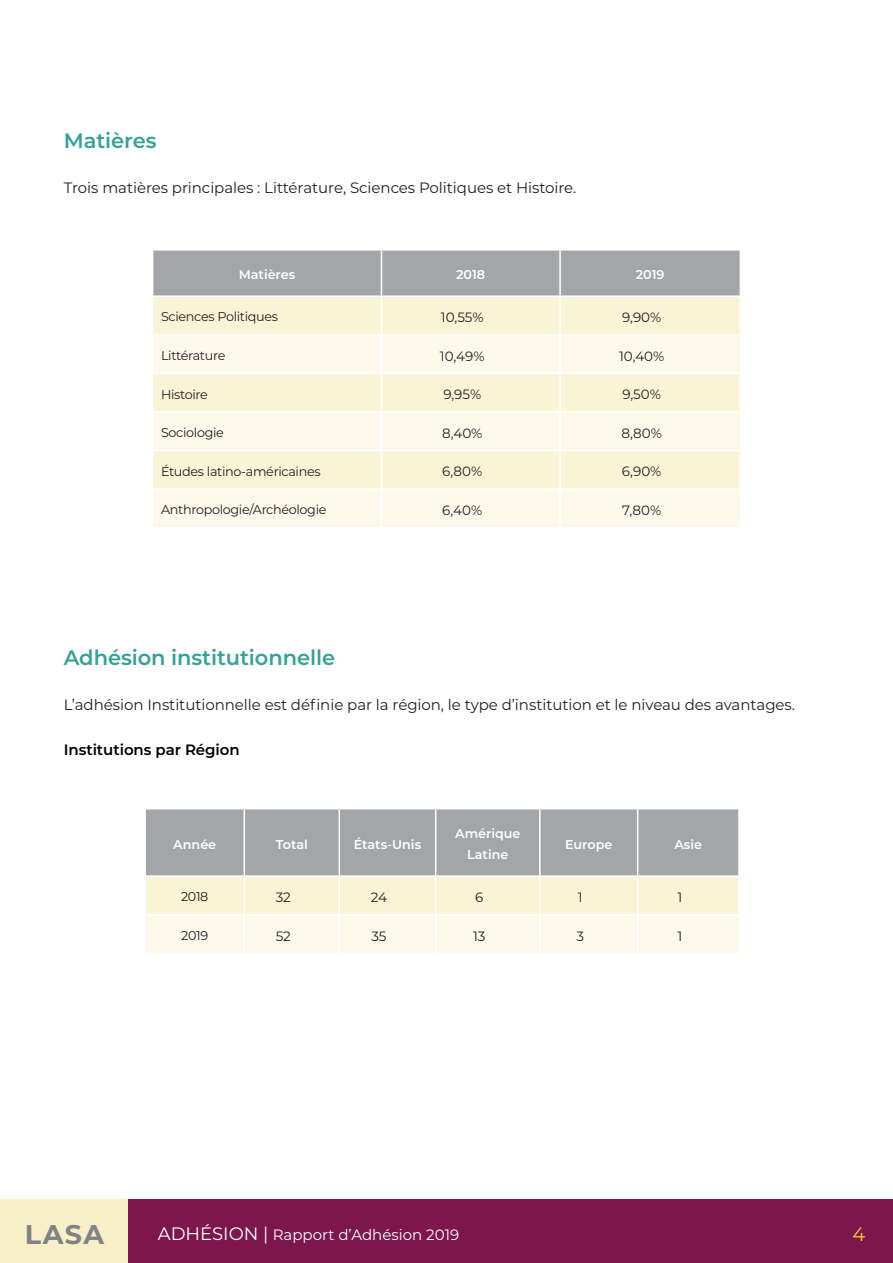
<style>
.page{position:relative;width:893px;height:1263px;background:#fff}
.page>*{position:absolute;margin:0;border:0;box-sizing:border-box;transform-origin:0 0}
.t1{font:700 27px "Montserrat";color:#808285}
.Sub_tituares_turques{font:600 21px "Montserrat";letter-spacing:-.005em;color:#35a199}
.t2{font:19.5px "Montserrat";color:#f8ce34}
.Sub_tituares_turques-2{font:15px "Montserrat";letter-spacing:-.005em;color:#231f20}
.t3{font:15px "Montserrat";color:#fff}
.Sub_tituares_turques-3{font:600 15px "Montserrat";letter-spacing:-.005em;color:#000}
.Cuerpo_de_texto{font:13.5px "Montserrat";color:#231f20}
.Cuerpo_de_texto-2{font:12.75px "Montserrat";letter-spacing:-.025em;color:#231f20}
.Cuerpo_de_texto_resa{font:600 12.75px/21px "Montserrat";color:#fff;text-align:center}
.s1{font-size:18px}
</style>
<div class="page">
<div style="left:0;top:1199px;width:129px;height:64px;background:#f6efc7"></div>
<div style="left:129px;top:1199px;width:764px;height:64px;background:#7d164c"></div>
<svg style="left:146px;top:809px;width:592px;height:143px;background:#d2d0c6"></svg>
<hr style="left:339px;top:809px;width:1px;height:66px;background:#fff">
<hr style="left:435px;top:809px;width:1px;height:66px;background:#fff">
<hr style="left:539px;top:809px;width:2px;height:66px;background:#fff">
<hr style="left:637px;top:809px;width:1px;height:66px;background:#fff">
<hr style="left:244px;top:875px;width:95px;height:2px;background:#fff">
<hr style="left:339px;top:875px;width:97px;height:2px;background:#fff">
<hr style="left:436px;top:875px;width:104px;height:2px;background:#fff">
<hr style="left:540px;top:875px;width:98px;height:2px;background:#fff">
<hr style="left:638px;top:875px;width:102px;height:2px;background:#fff">
<hr style="left:244px;top:809px;width:1px;height:66px;background:#fff">
<hr style="left:144px;top:875px;width:100px;height:2px;background:#fff">
<hr style="left:244px;top:877px;width:1px;height:37px;background:#fff">
<hr style="left:244px;top:915px;width:1px;height:37px;background:#fff">
<hr style="left:339px;top:877px;width:1px;height:37px;background:#fff">
<hr style="left:339px;top:915px;width:1px;height:37px;background:#fff">
<hr style="left:435px;top:877px;width:1px;height:37px;background:#fff">
<hr style="left:435px;top:915px;width:1px;height:37px;background:#fff">
<hr style="left:539px;top:877px;width:2px;height:37px;background:#fff">
<hr style="left:637px;top:877px;width:1px;height:37px;background:#fff">
<hr style="left:539px;top:915px;width:2px;height:37px;background:#fff">
<hr style="left:637px;top:915px;width:1px;height:37px;background:#fff">
<hr style="left:144px;top:914px;width:100px;height:1px;background:#fff">
<hr style="left:244px;top:914px;width:95px;height:1px;background:#fff">
<hr style="left:339px;top:914px;width:97px;height:1px;background:#fff">
<hr style="left:436px;top:914px;width:104px;height:1px;background:#fff">
<hr style="left:540px;top:914px;width:98px;height:1px;background:#fff">
<hr style="left:638px;top:914px;width:102px;height:1px;background:#fff">
<div style="left:153px;top:251px;width:587px;height:44px;background:#a4a5a9"></div>
<div style="left:153px;top:297px;width:587px;height:37px;background:#f9f4d6"></div>
<svg style="left:153px;top:336px;width:587px;height:191px;background:#faf7e2"></svg>
<hr style="left:559px;top:251px;width:2px;height:44px;background:#fff">
<hr style="left:381px;top:251px;width:1px;height:44px;background:#fff">
<hr style="left:381px;top:297px;width:1px;height:37px;background:#fff">
<hr style="left:381px;top:336px;width:1px;height:37px;background:#fff">
<hr style="left:381px;top:374px;width:1px;height:37px;background:#fff">
<hr style="left:381px;top:413px;width:1px;height:37px;background:#fff">
<hr style="left:381px;top:451px;width:1px;height:37px;background:#fff">
<hr style="left:381px;top:490px;width:1px;height:37px;background:#fff">
<hr style="left:559px;top:297px;width:2px;height:37px;background:#fff">
<hr style="left:559px;top:336px;width:2px;height:37px;background:#fff">
<hr style="left:559px;top:374px;width:2px;height:37px;background:#fff">
<hr style="left:559px;top:413px;width:2px;height:37px;background:#fff">
<hr style="left:559px;top:451px;width:2px;height:37px;background:#fff">
<hr style="left:559px;top:490px;width:2px;height:37px;background:#fff">
<hr style="left:152px;top:373px;width:229px;height:1px;background:#fff">
<hr style="left:152px;top:411px;width:229px;height:2px;background:#fff">
<hr style="left:152px;top:450px;width:229px;height:1px;background:#fff">
<hr style="left:152px;top:488px;width:229px;height:2px;background:#fff">
<hr style="left:381px;top:373px;width:179px;height:1px;background:#fff">
<hr style="left:381px;top:411px;width:179px;height:2px;background:#fff">
<hr style="left:381px;top:450px;width:179px;height:1px;background:#fff">
<hr style="left:381px;top:488px;width:179px;height:2px;background:#fff">
<hr style="left:560px;top:373px;width:181px;height:1px;background:#fff">
<hr style="left:560px;top:411px;width:181px;height:2px;background:#fff">
<hr style="left:560px;top:450px;width:181px;height:1px;background:#fff">
<hr style="left:560px;top:488px;width:181px;height:2px;background:#fff">
<p class="Sub_tituares_turques" style="left:64px;top:126px;width:94px">Matières</p>
<p class="Sub_tituares_turques-2" style="left:64px;top:177px;width:514px">Trois matières principales : Littérature, Sciences Politiques et Histoire.</p>
<p class="Cuerpo_de_texto_resa" style="left:239px;top:264px;width:58px">Matières</p>
<p class="Cuerpo_de_texto_resa" style="left:456px;top:264px;width:31px">2018</p>
<p class="Cuerpo_de_texto_resa" style="left:636px;top:264px;width:30px">2019</p>
<p class="Cuerpo_de_texto-2" style="left:161px;top:308px;width:119px">Sciences Politiques</p>
<p class="Cuerpo_de_texto" style="left:441px;top:308px;width:44px">10,55%</p>
<p class="Cuerpo_de_texto" style="left:622px;top:308px;width:41px">9,90%</p>
<p class="Cuerpo_de_texto-2" style="left:161px;top:347px;width:66px">Littérature</p>
<p class="Cuerpo_de_texto" style="left:440px;top:347px;width:46px">10,49%</p>
<p class="Cuerpo_de_texto" style="left:619px;top:347px;width:47px">10,40%</p>
<p class="Cuerpo_de_texto-2" style="left:161px;top:385px;width:48px">Histoire</p>
<p class="Cuerpo_de_texto" style="left:443px;top:385px;width:39px">9,95%</p>
<p class="Cuerpo_de_texto" style="left:622px;top:385px;width:40px">9,50%</p>
<p class="Cuerpo_de_texto-2" style="left:161px;top:424px;width:64px">Sociologie</p>
<p class="Cuerpo_de_texto" style="left:442px;top:424px;width:42px">8,40%</p>
<p class="Cuerpo_de_texto" style="left:621px;top:424px;width:42px">8,80%</p>
<p class="Cuerpo_de_texto-2" style="left:161px;top:462px;width:161px">Études latino-américaines</p>
<p class="Cuerpo_de_texto" style="left:442px;top:462px;width:42px">6,80%</p>
<p class="Cuerpo_de_texto" style="left:622px;top:462px;width:41px">6,90%</p>
<p class="Cuerpo_de_texto-2" style="left:161px;top:501px;width:167px">Anthropologie/Archéologie</p>
<p class="Cuerpo_de_texto" style="left:442px;top:501px;width:42px">6,40%</p>
<p class="Cuerpo_de_texto" style="left:622px;top:501px;width:40px">7,80%</p>
<p class="Sub_tituares_turques" style="left:64px;top:643px;width:273px">Adhésion institutionnelle</p>
<p class="Sub_tituares_turques-2" style="left:64px;top:695px;width:733px">L’adhésion Institutionnelle est définie par la région, le type d’institution et le niveau des avantages.</p>
<p class="Sub_tituares_turques-3" style="left:64px;top:739px;width:177px">Institutions par Région</p>
<p class="Cuerpo_de_texto_resa" style="left:173px;top:833px;width:44px">Année</p>
<p class="Cuerpo_de_texto_resa" style="left:276px;top:833px;width:34px">Total</p>
<p class="Cuerpo_de_texto_resa" style="left:354px;top:833px;width:69px">États-Unis</p>
<p class="Cuerpo_de_texto_resa" style="left:455px;top:822px;width:67px">Amérique<br>Latine</p>
<p class="Cuerpo_de_texto_resa" style="left:565px;top:833px;width:49px">Europe</p>
<p class="Cuerpo_de_texto_resa" style="left:674px;top:833px;width:29px">Asie</p>
<p class="Cuerpo_de_texto-2" style="left:181px;top:888px;width:29px">2018</p>
<p class="Cuerpo_de_texto" style="left:276px;top:888px;width:17px">32</p>
<p class="Cuerpo_de_texto" style="left:371px;top:888px;width:18px">24</p>
<p class="Cuerpo_de_texto" style="left:475px;top:888px;width:10px">6</p>
<p class="Cuerpo_de_texto" style="left:578px;top:888px;width:6px">1</p>
<p class="Cuerpo_de_texto" style="left:677px;top:888px;width:6px">1</p>
<p class="Cuerpo_de_texto-2" style="left:181px;top:926px;width:29px">2019</p>
<p class="Cuerpo_de_texto" style="left:276px;top:926px;width:17px">52</p>
<p class="Cuerpo_de_texto" style="left:371px;top:926px;width:17px">35</p>
<p class="Cuerpo_de_texto" style="left:473px;top:926px;width:14px">13</p>
<p class="Cuerpo_de_texto" style="left:576px;top:926px;width:9px">3</p>
<p class="Cuerpo_de_texto" style="left:677px;top:926px;width:6px">1</p>
<h1 class="t1" style="left:25px;top:1215px;width:81px">LASA</h1>
<p class="t3" style="left:158px;top:1224px;width:303px"><span class="s1">ADHÉSION |</span> Rapport d’Adhésion 2019</p>
<h3 class="t2" style="left:852px;top:1220px;width:14px">4</h3>
</div>
